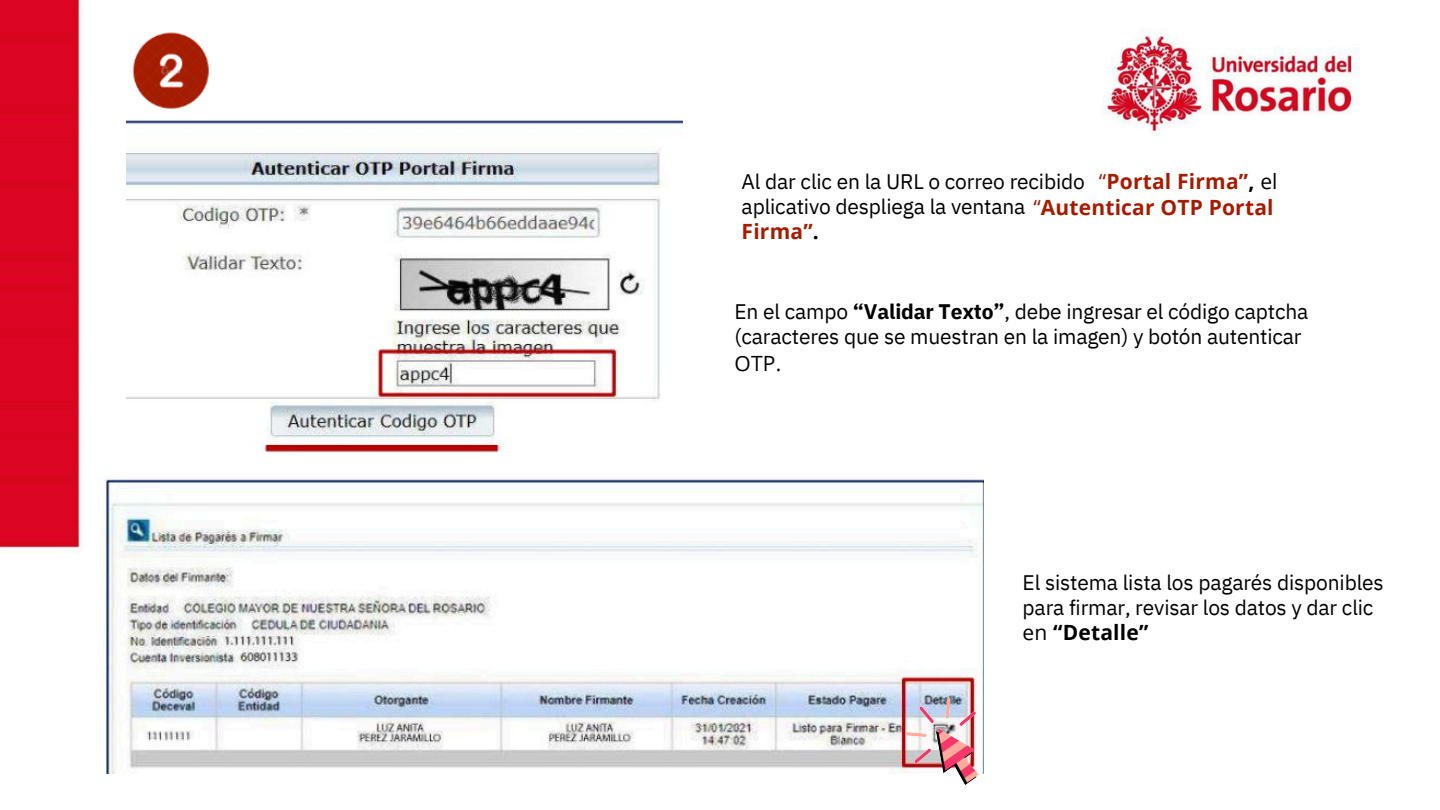
<style>
.page{position:relative;width:1440px;height:810px;background:#fff}
.page>*{position:absolute;margin:0;border:0;box-sizing:border-box;transform-origin:0 0}
.t1{font:21px/24.8px "IBM Plex Sans";letter-spacing:-.01em;color:#000}
.t2{font:700 21px "Open Sans";letter-spacing:.01em;color:#a61c00}
.t3{font:21px "Open Sans";color:#000}
.s1{font-weight:400}
.s2{color:#000}
.s3{font-weight:400;color:#000}
.s4{font-family:"Open Sans";color:#a61c00}
.s5{font-family:"Open Sans";font-weight:700;color:#a61c00}
.s6{font-family:"Open Sans";font-weight:700}
.s7{font-weight:700}
.s8{font-family:"Open Sans"}
</style>
<div class="page">
<img style="left:0;top:0;width:1357px;height:699px">
<img style="left:112px;top:29px;width:354px;height:50px">
<img style="left:126px;top:110px;width:572px;height:358px">
<img style="left:126px;top:120px;width:556px;height:348px">
<img style="left:104px;top:477px;width:879px;height:297px">
<img style="left:724px;top:287px;width:619px;height:98px">
<img style="left:1012px;top:558px;width:345px;height:98px">
<img style="left:907px;top:699px;width:77px;height:86px">
<img style="left:126px;top:27px;width:86px;height:83px">
<p class="t2" style="left:1099px;top:166px;width:180px"><span class="s1">“</span>Portal Firma”<span class="s2">,</span> <span class="s3">el</span></p>
<p class="t1" style="left:742px;top:168px;width:345px">Al dar clic en la URL o correo recibido</p>
<p class="t1" style="left:742px;top:194px;width:533px">aplicativo despliega la ventana <span class="s4">“</span><span class="s5">Autenticar OTP Portal<br>Firma”</span><span class="s6">.</span></p>
<p class="t1" style="left:735px;top:299px;width:575px">En el campo <span class="s7">“Validar Texto”</span>, debe ingresar el código captcha (caracteres que se muestran en la imagen) y botón autenticar</p>
<p class="t3" style="left:735px;top:349px;width:48px">OTP.</p>
<p class="t1" style="left:1023px;top:570px;width:363px">El sistema lista los pagarés disponibles para firmar, revisar los datos y dar clic <span class="s8">en</span> <span class="s6">“Detalle”</span></p>
</div>
